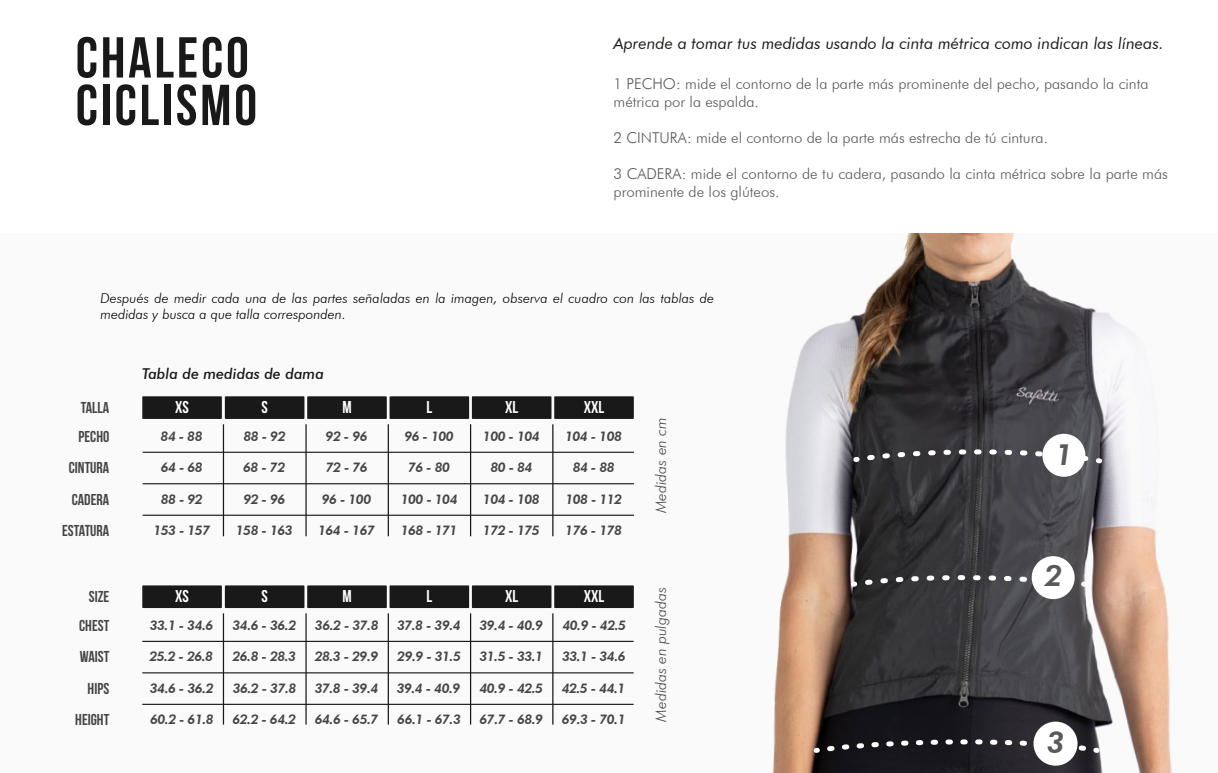
<style>
.page{position:relative;width:1218px;height:773px;background:#fff}
.page>*{position:absolute;margin:0;border:0;box-sizing:border-box;transform-origin:0 0}
.t1{font:700 57.5px/47.5px "Bebas Neue";letter-spacing:.05em;color:#191919}
.t2{font:italic 800 30.12px "Futura BT";color:#5a5a5a}
.t3{font:italic 800 29.38px "Futura BT";color:#5a5a5a}
.t4{font:700 17.12px "Bebas Neue";color:#fff}
.t5{font:italic 16.25px "Futura BT";color:#1d1d1b}
.t6{font:700 15.75px/28.9px "Bebas Neue";color:#464646;text-align:right}
.t7{font:300 15px/18px "Futura BT";color:#5a5a5a}
.t8{font:italic 300 15px "Futura BT";color:#464646}
.t9{font:italic 500 15px "Futura BT";color:#191919}
.t10{font:italic 300 13.75px/16.5px "Futura BT";color:#000}
.t11{font:italic 800 13.38px "Futura BT";letter-spacing:-.04em;color:#464646}
</style>
<div class="page">
<div style="left:0;top:233px;width:1218px;height:539px;background:#fafafa"></div>
<img style="left:379px;top:233px;width:793px;height:539px">
<svg style="left:850px;top:449px;width:255px;height:17px;background:#535356"></svg>
<svg style="left:847px;top:574px;width:243px;height:16px;background:#59585a"></svg>
<svg style="left:810px;top:738px;width:292px;height:18px;background:#3b393d"></svg>
<div style="left:1042px;top:434px;width:43px;height:42px;background:#fff;border-radius:50%"></div>
<div style="left:1031px;top:556px;width:43px;height:43px;background:#fff;border-radius:50%"></div>
<div style="left:1033px;top:721px;width:44px;height:44px;background:#fff;border-radius:50%"></div>
<div style="left:225px;top:396px;width:79px;height:23px;background:#191919"></div>
<div style="left:307px;top:396px;width:80px;height:23px;background:#191919"></div>
<div style="left:389px;top:396px;width:80px;height:23px;background:#191919"></div>
<div style="left:472px;top:396px;width:79px;height:23px;background:#191919"></div>
<div style="left:554px;top:396px;width:80px;height:23px;background:#191919"></div>
<hr style="left:305px;top:424px;width:2px;height:112px;background:#191919">
<hr style="left:388px;top:424px;width:1px;height:112px;background:#191919">
<hr style="left:470px;top:424px;width:1px;height:112px;background:#191919">
<hr style="left:552px;top:424px;width:1px;height:112px;background:#191919">
<hr style="left:143px;top:451px;width:491px;height:2px;background:#191919">
<hr style="left:143px;top:483px;width:491px;height:1px;background:#191919">
<hr style="left:143px;top:514px;width:491px;height:1px;background:#191919">
<div style="left:142px;top:396px;width:80px;height:23px;background:#191919"></div>
<hr style="left:223px;top:424px;width:1px;height:112px;background:#191919">
<div style="left:225px;top:585px;width:79px;height:23px;background:#191919"></div>
<div style="left:307px;top:585px;width:80px;height:23px;background:#191919"></div>
<div style="left:389px;top:585px;width:80px;height:23px;background:#191919"></div>
<div style="left:472px;top:585px;width:79px;height:23px;background:#191919"></div>
<div style="left:554px;top:585px;width:80px;height:23px;background:#191919"></div>
<hr style="left:305px;top:613px;width:2px;height:111px;background:#191919">
<hr style="left:388px;top:613px;width:1px;height:111px;background:#191919">
<hr style="left:470px;top:613px;width:1px;height:111px;background:#191919">
<hr style="left:552px;top:613px;width:1px;height:111px;background:#191919">
<hr style="left:142px;top:640px;width:491px;height:2px;background:#191919">
<hr style="left:142px;top:672px;width:491px;height:1px;background:#191919">
<hr style="left:142px;top:703px;width:491px;height:1px;background:#191919">
<div style="left:142px;top:585px;width:80px;height:23px;background:#191919"></div>
<hr style="left:223px;top:613px;width:1px;height:111px;background:#191919">
<h1 class="t1" style="left:76px;top:33px;width:183px">CHALECO<br>CICLISMO</h1>
<p class="t5" style="left:613px;top:33px;width:551px">Aprende a tomar tus medidas usando la cinta métrica como indican las líneas.</p>
<p class="t7" style="left:613px;top:74px;width:536px">1 PECHO: mide el contorno de la parte más prominente del pecho, pasando la cinta métrica por la espalda.</p>
<p class="t7" style="left:613px;top:128px;width:436px">2 CINTURA: mide el contorno de la parte más estrecha de tú cintura.</p>
<p class="t7" style="left:613px;top:164px;width:556px">3 CADERA: mide el contorno de tu cadera, pasando la cinta métrica sobre la parte más prominente de los glúteos.</p>
<p class="t10" style="left:100px;top:289px;width:615px">Después de medir cada una de las partes señaladas en la imagen, observa el cuadro con las tablas de medidas y busca a que talla corresponden.</p>
<p class="t6" style="left:78px;top:393px;width:32px;text-align:left">TALLA<br>PECHO</p>
<p class="t6" style="left:69px;top:453px;width:42px">CINTURA</p>
<p class="t9" style="left:142px;top:364px;width:183px">Tabla de medidas de dama</p>
<p class="t4" style="left:175px;top:397px;width:15px">XS</p>
<p class="t11" style="left:161px;top:428px;width:44px">84 - 88</p>
<p class="t11" style="left:161px;top:459px;width:44px">64 - 68</p>
<p class="t4" style="left:261px;top:397px;width:8px">S</p>
<p class="t4" style="left:342px;top:397px;width:11px">M</p>
<p class="t4" style="left:426px;top:397px;width:7px">L</p>
<p class="t4" style="left:505px;top:397px;width:15px">XL</p>
<p class="t4" style="left:584px;top:397px;width:22px">XXL</p>
<p class="t11" style="left:243px;top:428px;width:44px">88 - 92</p>
<p class="t11" style="left:326px;top:428px;width:44px">92 - 96</p>
<p class="t11" style="left:404px;top:428px;width:51px">96 - 100</p>
<p class="t11" style="left:483px;top:428px;width:58px">100 - 104</p>
<p class="t11" style="left:565px;top:428px;width:58px">104 - 108</p>
<p class="t11" style="left:243px;top:459px;width:44px">68 - 72</p>
<p class="t11" style="left:326px;top:459px;width:44px">72 - 76</p>
<p class="t11" style="left:408px;top:459px;width:44px">76 - 80</p>
<p class="t11" style="left:490px;top:459px;width:44px">80 - 84</p>
<p class="t11" style="left:573px;top:459px;width:44px">84 - 88</p>
<p class="t6" style="left:72px;top:484px;width:39px">CADERA</p>
<p class="t11" style="left:161px;top:490px;width:44px">88 - 92</p>
<p class="t11" style="left:243px;top:490px;width:44px">92 - 96</p>
<p class="t11" style="left:322px;top:490px;width:51px">96 - 100</p>
<p class="t11" style="left:401px;top:490px;width:58px">100 - 104</p>
<p class="t11" style="left:483px;top:490px;width:58px">104 - 108</p>
<p class="t11" style="left:565px;top:490px;width:58px">108 - 112</p>
<p class="t6" style="left:62px;top:516px;width:49px">ESTATURA</p>
<p class="t6" style="left:79px;top:581px;width:32px">SIZE<br>CHEST</p>
<p class="t6" style="left:80px;top:642px;width:31px">WAIST</p>
<p class="t6" style="left:75px;top:672px;width:36px;line-height:31.5px">HIPS<br>HEIGHT</p>
<p class="t11" style="left:153px;top:522px;width:58px">153 - 157</p>
<p class="t11" style="left:236px;top:522px;width:58px">158 - 163</p>
<p class="t11" style="left:318px;top:522px;width:58px">164 - 167</p>
<p class="t11" style="left:401px;top:522px;width:58px">168 - 171</p>
<p class="t11" style="left:483px;top:522px;width:58px">172 - 175</p>
<p class="t11" style="left:565px;top:522px;width:58px">176 - 178</p>
<p class="t4" style="left:175px;top:587px;width:15px">XS</p>
<p class="t4" style="left:342px;top:587px;width:11px">M</p>
<p class="t4" style="left:426px;top:587px;width:7px">L</p>
<p class="t4" style="left:505px;top:587px;width:15px">XL</p>
<p class="t4" style="left:584px;top:587px;width:22px">XXL</p>
<p class="t4" style="left:261px;top:587px;width:8px">S</p>
<p class="t11" style="left:150px;top:617px;width:65px">33.1 - 34.6</p>
<p class="t11" style="left:149px;top:648px;width:65px">25.2 - 26.8</p>
<p class="t11" style="left:232px;top:617px;width:65px">34.6 - 36.2</p>
<p class="t11" style="left:315px;top:617px;width:65px">36.2 - 37.8</p>
<p class="t11" style="left:397px;top:617px;width:65px">37.8 - 39.4</p>
<p class="t11" style="left:479px;top:617px;width:65px">39.4 - 40.9</p>
<p class="t11" style="left:562px;top:617px;width:65px">40.9 - 42.5</p>
<p class="t11" style="left:232px;top:648px;width:65px">26.8 - 28.3</p>
<p class="t11" style="left:315px;top:648px;width:65px">28.3 - 29.9</p>
<p class="t11" style="left:397px;top:648px;width:65px">29.9 - 31.5</p>
<p class="t11" style="left:479px;top:648px;width:65px">31.5 - 33.1</p>
<p class="t11" style="left:562px;top:648px;width:65px">33.1 - 34.6</p>
<p class="t11" style="left:150px;top:679px;width:65px">34.6 - 36.2</p>
<p class="t11" style="left:233px;top:679px;width:65px">36.2 - 37.8</p>
<p class="t11" style="left:315px;top:679px;width:65px">37.8 - 39.4</p>
<p class="t11" style="left:397px;top:679px;width:65px">39.4 - 40.9</p>
<p class="t11" style="left:479px;top:679px;width:65px">40.9 - 42.5</p>
<p class="t11" style="left:562px;top:679px;width:65px">42.5 - 44.1</p>
<p class="t11" style="left:150px;top:711px;width:65px">60.2 - 61.8</p>
<p class="t11" style="left:232px;top:711px;width:65px">62.2 - 64.2</p>
<p class="t11" style="left:315px;top:711px;width:65px">64.6 - 65.7</p>
<p class="t11" style="left:397px;top:711px;width:65px">66.1 - 67.3</p>
<p class="t11" style="left:479px;top:711px;width:65px">67.7 - 68.9</p>
<p class="t11" style="left:562px;top:711px;width:65px">69.3 - 70.1</p>
<p class="t8" style="left:651px;top:513px;width:97px;rotate:-90deg">Medidas en cm</p>
<p class="t8" style="left:651px;top:721px;width:136px;rotate:-90deg">Medidas en pulgadas</p>
<h3 class="t3" style="left:1055px;top:437px;width:19px">1</h3>
<h3 class="t3" style="left:1044px;top:557px;width:19px">2</h3>
<h2 class="t2" style="left:1047px;top:724px;width:19px">3</h2>
</div>
